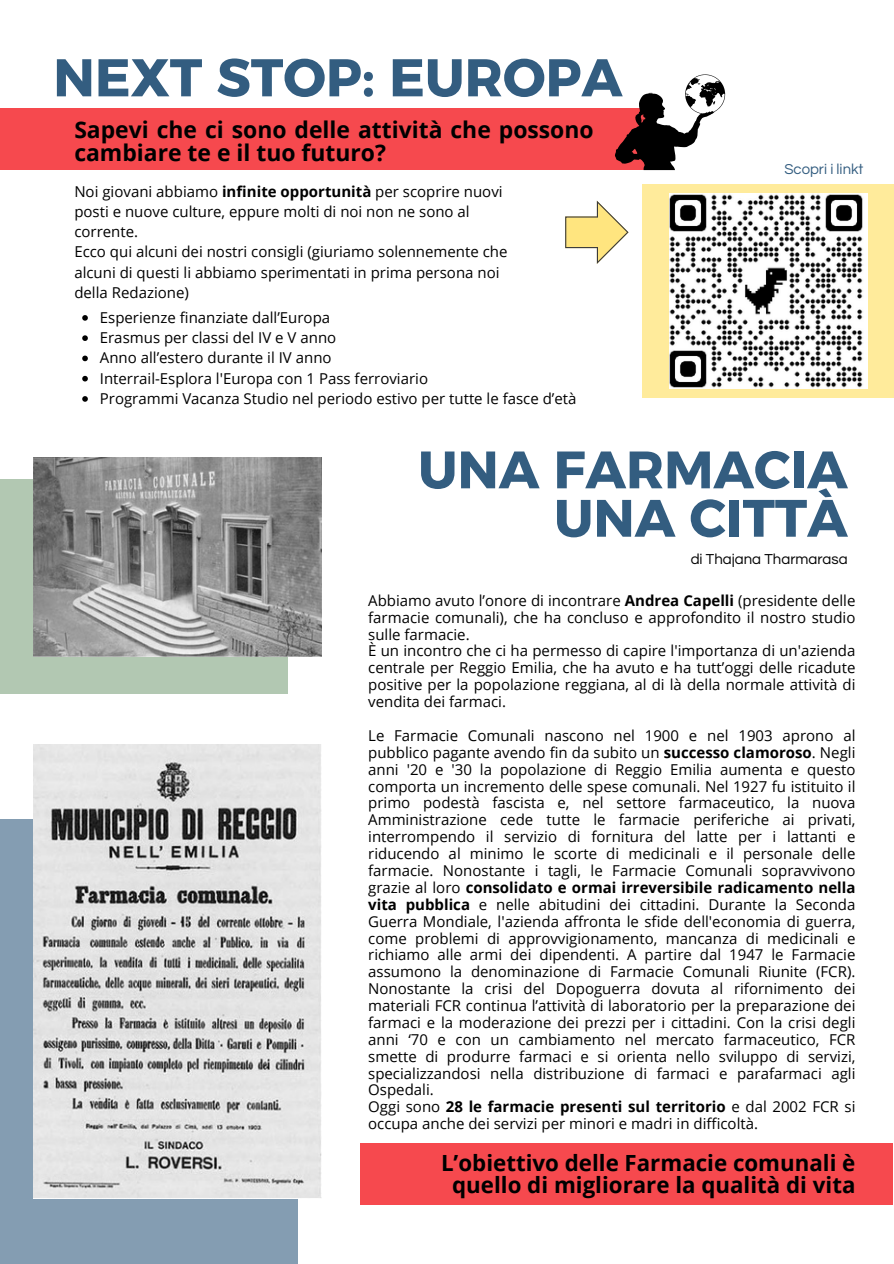
<style>
.page{position:relative;width:894px;height:1264px;background:#fff}
.page>*{position:absolute;margin:0;border:0;box-sizing:border-box;transform-origin:0 0}
.t1{font:52.95px "Kief Montaser Bold";color:#335d80}
.t2{font:52.5px/48.3px "Kief Montaser Bold";color:#335d80;text-align:right}
.t3{font:700 22.95px/22.5px "Open Sans";color:#000}
.t4{font:700 22.2px/22.5px "Open Sans";color:#000;text-align:center}
.t5{font:15px/16.8px "Open Sans";color:#000;text-align:justify}
.t6{font:15px "Questrial";color:#000}
.t7{font:14.85px "Questrial";color:#335d80}
.s1{font-weight:700}
</style>
<div class="page">
<div style="left:642px;top:184px;width:251px;height:213px;background:#ffeb9b"></div>
<div style="left:0;top:108px;width:653px;height:62px;background:#f6494e"></div>
<svg style="left:615px;top:74px;width:110px;height:96px"></svg>
<div style="left:0;top:819px;width:297px;height:444px;background:#849db2"></div>
<img style="left:33px;top:745px;width:288px;height:453px">
<div style="left:360px;top:1143px;width:533px;height:61px;background:#f6494e"></div>
<div style="left:0;top:479px;width:287px;height:214px;background:#b2c8b2"></div>
<img style="left:33px;top:457px;width:288px;height:199px">
<img style="left:669px;top:193px;width:198px;height:195px">
<svg style="left:82px;top:315px;width:6px;height:6px"></svg>
<svg style="left:82px;top:335px;width:6px;height:6px"></svg>
<svg style="left:82px;top:355px;width:6px;height:6px"></svg>
<svg style="left:82px;top:376px;width:6px;height:5px"></svg>
<svg style="left:82px;top:396px;width:6px;height:6px"></svg>
<svg style="left:565px;top:200px;width:63px;height:64px"></svg>
<p class="t1" style="left:53px;top:45px;width:570px">NEXT STOP: EUROPA</p>
<p class="t3" style="left:74px;top:118px;width:520px">Sapevi che ci sono delle attività che possono cambiare te e il tuo futuro?</p>
<p class="t5" style="left:74px;top:181px;width:429px;line-height:20.2px;text-align:left">Noi giovani abbiamo <span class="s1">infinite opportunità</span> per scoprire nuovi posti e nuove culture, eppure molti di noi non ne sono al corrente.</p>
<h1 class="t5" style="left:74px;top:241px;width:434px;line-height:20.2px;text-align:left">Ecco qui alcuni dei nostri consigli (giuriamo solennemente che alcuni di questi li abbiamo sperimentati in prima persona noi della Redazione)</h1>
<p class="t5" style="left:100px;top:309px;width:232px">Esperienze finanziate dall’Europa</p>
<p class="t5" style="left:100px;top:329px;width:238px">Erasmus per classi del IV e V anno</p>
<p class="t5" style="left:100px;top:349px;width:233px">Anno all’estero durante il IV anno</p>
<p class="t5" style="left:100px;top:369px;width:329px">Interrail-Esplora l'Europa con 1 Pass ferroviario</p>
<p class="t5" style="left:100px;top:390px;width:478px">Programmi Vacanza Studio nel periodo estivo per tutte le fasce d’età</p>
<p class="t7" style="left:784px;top:162px;width:80px">Scopri i linkt</p>
<p class="t2" style="left:418px;top:445px;width:431px">UNA FARMACIA<br>UNA CITTÀ</p>
<p class="t6" style="left:690px;top:551px;width:158px">di Thajana Tharmarasa</p>
<p class="t5" style="left:368px;top:591px;width:488px">Abbiamo avuto l’onore di incontrare <span class="s1">Andrea Capelli</span> (presidente delle farmacie comunali), che ha concluso e approfondito il nostro studio sulle farmacie.</p>
<h2 class="t5" style="left:368px;top:642px;width:488px">È un incontro che ci ha permesso di capire l'importanza di un'azienda centrale per Reggio Emilia, che ha avuto e ha tutt’oggi delle ricadute positive per la popolazione reggiana, al di là della normale attività di vendita dei farmaci.</h2>
<p class="t5" style="left:368px;top:726px;width:488px">Le Farmacie Comunali nascono nel 1900 e nel 1903 aprono al pubblico pagante avendo fin da subito un <span class="s1">successo clamoroso</span>. Negli anni '20 e '30 la popolazione di Reggio Emilia aumenta e questo comporta un incremento delle spese comunali. Nel 1927 fu istituito il primo podestà fascista e, nel settore farmaceutico, la nuova Amministrazione cede tutte le farmacie periferiche ai privati, interrompendo il servizio di fornitura del latte per i lattanti e riducendo al minimo le scorte di medicinali e il personale delle farmacie. Nonostante i tagli, le Farmacie Comunali sopravvivono grazie al loro <span class="s1">consolidato e ormai irreversibile radicamento nella vita pubblica</span> e nelle abitudini dei cittadini. Durante la Seconda Guerra Mondiale, l'azienda affronta le sfide dell'economia di guerra, come problemi di approvvigionamento, mancanza di medicinali e richiamo alle armi dei dipendenti. A partire dal 1947 le Farmacie assumono la denominazione di Farmacie Comunali Riunite (FCR).<br>Nonostante la crisi del Dopoguerra dovuta al rifornimento dei materiali FCR continua l’attività di laboratorio per la preparazione dei farmaci e la moderazione dei prezzi per i cittadini. Con la crisi degli anni ‘70 e con un cambiamento nel mercato farmaceutico, FCR smette di produrre farmaci e si orienta nello sviluppo di servizi, specializzandosi nella distribuzione di farmaci e parafarmaci agli Ospedali.</p>
<p class="t5" style="left:368px;top:1098px;width:488px">Oggi sono <span class="s1">28 le farmacie presenti sul territorio</span> e dal 2002 FCR si occupa anche dei servizi per minori e madri in difficoltà.</p>
<p class="t4" style="left:441px;top:1150px;width:416px">L’obiettivo delle Farmacie comunali è quello di migliorare la qualità di vita</p>
</div>
